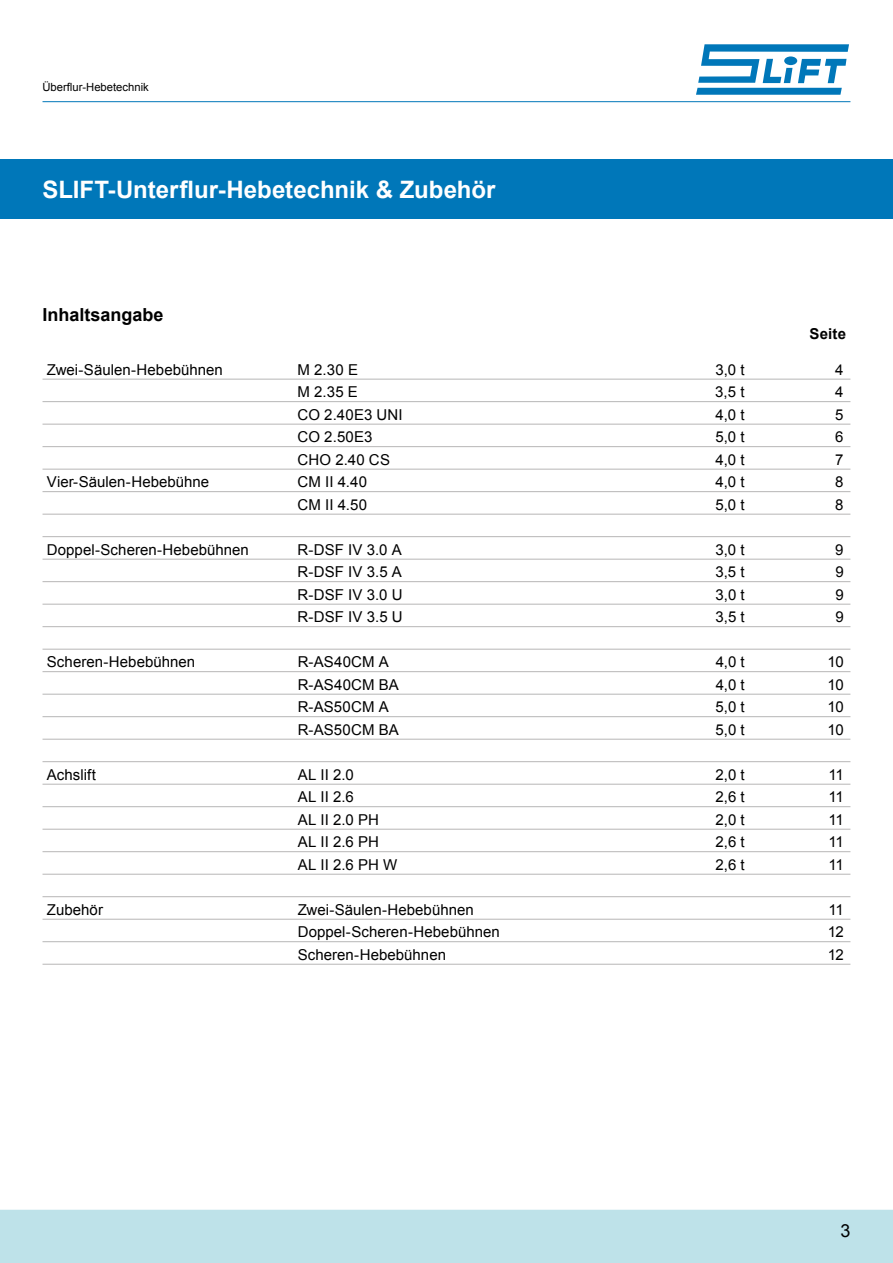
<style>
.page{position:relative;width:893px;height:1263px;background:#fff}
.page>*{position:absolute;margin:0;border:0;box-sizing:border-box;transform-origin:0 0}
.t1{font:700 24px "Arial";color:#fff}
.t2{font:700 18px "Arial";color:#000}
.t3{font:18px "Arial";color:#000}
.t4{font:15px "Arial";letter-spacing:.005em;color:#000}
.t5{font:700 15px "Arial";letter-spacing:.01em;color:#000}
.t6{font:11.25px "Arial";color:#000}
</style>
<div class="page">
<svg style="left:696px;top:44px;width:153px;height:51px"></svg>
<hr style="left:43px;top:101px;width:807px;height:1px;background:#0077b9">
<div style="left:0;top:159px;width:893px;height:59px;background:#0077b9"></div>
<div style="left:0;top:1209px;width:893px;height:54px;background:#bee2e9"></div>
<hr style="left:0;top:1208px;width:893px;height:2px;background:#fff">
<hr style="left:43px;top:379px;width:807px;height:1px;background:#b7b6b6">
<hr style="left:43px;top:401px;width:807px;height:1px;background:#b7b6b6">
<hr style="left:43px;top:424px;width:807px;height:1px;background:#b7b6b6">
<hr style="left:43px;top:446px;width:807px;height:1px;background:#b7b6b6">
<hr style="left:43px;top:469px;width:807px;height:1px;background:#b7b6b6">
<hr style="left:43px;top:491px;width:807px;height:1px;background:#b7b6b6">
<hr style="left:43px;top:514px;width:807px;height:1px;background:#b7b6b6">
<hr style="left:43px;top:536px;width:807px;height:1px;background:#b7b6b6">
<hr style="left:43px;top:559px;width:807px;height:1px;background:#b7b6b6">
<hr style="left:43px;top:581px;width:807px;height:1px;background:#b7b6b6">
<hr style="left:43px;top:604px;width:807px;height:1px;background:#b7b6b6">
<hr style="left:43px;top:626px;width:807px;height:1px;background:#b7b6b6">
<hr style="left:43px;top:649px;width:807px;height:1px;background:#b7b6b6">
<hr style="left:43px;top:671px;width:807px;height:1px;background:#b7b6b6">
<hr style="left:43px;top:694px;width:807px;height:1px;background:#b7b6b6">
<hr style="left:43px;top:716px;width:807px;height:1px;background:#b7b6b6">
<hr style="left:43px;top:739px;width:807px;height:1px;background:#b7b6b6">
<hr style="left:43px;top:761px;width:807px;height:1px;background:#b7b6b6">
<hr style="left:43px;top:784px;width:807px;height:1px;background:#b7b6b6">
<hr style="left:43px;top:806px;width:807px;height:1px;background:#b7b6b6">
<hr style="left:43px;top:829px;width:807px;height:1px;background:#b7b6b6">
<hr style="left:43px;top:851px;width:807px;height:1px;background:#b7b6b6">
<hr style="left:43px;top:874px;width:807px;height:1px;background:#b7b6b6">
<hr style="left:43px;top:896px;width:807px;height:1px;background:#b7b6b6">
<hr style="left:43px;top:919px;width:807px;height:1px;background:#b7b6b6">
<hr style="left:43px;top:941px;width:807px;height:1px;background:#b7b6b6">
<hr style="left:43px;top:964px;width:807px;height:1px;background:#b7b6b6">
<p class="t6" style="left:43px;top:80px;width:108px">Überflur-Hebetechnik</p>
<h1 class="t1" style="left:43px;top:174px;width:454px">SLIFT-Unterflur-Hebetechnik &amp; Zubehör</h1>
<p class="t2" style="left:42px;top:303px;width:123px">Inhaltsangabe</p>
<p class="t5" style="left:810px;top:324px;width:38px">Seite</p>
<p class="t4" style="left:47px;top:359px;width:178px">Zwei-Säulen-Hebebühnen</p>
<p class="t4" style="left:298px;top:359px;width:62px">M 2.30 E</p>
<p class="t4" style="left:715px;top:359px;width:31px">3,0 t</p>
<p class="t4" style="left:835px;top:359px;width:10px">4</p>
<p class="t4" style="left:298px;top:382px;width:62px">M 2.35 E</p>
<p class="t4" style="left:715px;top:382px;width:31px">3,5 t</p>
<p class="t4" style="left:835px;top:382px;width:10px">4</p>
<p class="t4" style="left:298px;top:404px;width:107px">CO 2.40E3 UNI</p>
<p class="t4" style="left:716px;top:404px;width:31px">4,0 t</p>
<p class="t4" style="left:835px;top:404px;width:10px">5</p>
<p class="t4" style="left:298px;top:427px;width:76px">CO 2.50E3</p>
<p class="t4" style="left:715px;top:427px;width:31px">5,0 t</p>
<p class="t4" style="left:835px;top:427px;width:10px">6</p>
<p class="t4" style="left:298px;top:449px;width:94px">CHO 2.40 CS</p>
<p class="t4" style="left:716px;top:449px;width:31px">4,0 t</p>
<p class="t4" style="left:835px;top:449px;width:10px">7</p>
<p class="t4" style="left:47px;top:472px;width:164px">Vier-Säulen-Hebebühne</p>
<p class="t4" style="left:298px;top:472px;width:71px">CM II 4.40</p>
<p class="t4" style="left:716px;top:472px;width:31px">4,0 t</p>
<p class="t4" style="left:835px;top:472px;width:10px">8</p>
<p class="t4" style="left:298px;top:494px;width:71px">CM II 4.50</p>
<p class="t4" style="left:715px;top:494px;width:31px">5,0 t</p>
<p class="t4" style="left:835px;top:494px;width:10px">8</p>
<p class="t4" style="left:47px;top:539px;width:204px">Doppel-Scheren-Hebebühnen</p>
<p class="t4" style="left:298px;top:539px;width:106px">R-DSF IV 3.0 A</p>
<p class="t4" style="left:715px;top:539px;width:31px">3,0 t</p>
<p class="t4" style="left:835px;top:539px;width:10px">9</p>
<p class="t4" style="left:298px;top:562px;width:106px">R-DSF IV 3.5 A</p>
<p class="t4" style="left:715px;top:562px;width:31px">3,5 t</p>
<p class="t4" style="left:835px;top:562px;width:10px">9</p>
<p class="t4" style="left:298px;top:584px;width:106px">R-DSF IV 3.0 U</p>
<p class="t4" style="left:715px;top:584px;width:31px">3,0 t</p>
<p class="t4" style="left:835px;top:584px;width:10px">9</p>
<p class="t4" style="left:298px;top:607px;width:107px">R-DSF IV 3.5 U</p>
<p class="t4" style="left:715px;top:607px;width:31px">3,5 t</p>
<p class="t4" style="left:835px;top:607px;width:10px">9</p>
<p class="t4" style="left:47px;top:652px;width:150px">Scheren-Hebebühnen</p>
<p class="t4" style="left:298px;top:652px;width:93px">R-AS40CM A</p>
<p class="t4" style="left:716px;top:652px;width:31px">4,0 t</p>
<p class="t4" style="left:827px;top:652px;width:18px">10</p>
<p class="t4" style="left:298px;top:674px;width:103px">R-AS40CM BA</p>
<p class="t4" style="left:716px;top:674px;width:31px">4,0 t</p>
<p class="t4" style="left:827px;top:674px;width:18px">10</p>
<p class="t4" style="left:298px;top:697px;width:93px">R-AS50CM A</p>
<p class="t4" style="left:716px;top:697px;width:31px">5,0 t</p>
<p class="t4" style="left:827px;top:697px;width:18px">10</p>
<p class="t4" style="left:298px;top:719px;width:103px">R-AS50CM BA</p>
<p class="t4" style="left:716px;top:719px;width:31px">5,0 t</p>
<p class="t4" style="left:827px;top:719px;width:18px">10</p>
<p class="t4" style="left:47px;top:764px;width:51px">Achslift</p>
<p class="t4" style="left:298px;top:764px;width:58px">AL II 2.0</p>
<p class="t4" style="left:716px;top:764px;width:31px">2,0 t</p>
<p class="t4" style="left:828px;top:764px;width:17px">11</p>
<p class="t4" style="left:298px;top:787px;width:58px">AL II 2.6</p>
<p class="t4" style="left:716px;top:787px;width:31px">2,6 t</p>
<p class="t4" style="left:828px;top:787px;width:17px">11</p>
<p class="t4" style="left:298px;top:809px;width:83px">AL II 2.0 PH</p>
<p class="t4" style="left:716px;top:809px;width:31px">2,0 t</p>
<p class="t4" style="left:828px;top:809px;width:17px">11</p>
<p class="t4" style="left:298px;top:832px;width:83px">AL II 2.6 PH</p>
<p class="t4" style="left:716px;top:832px;width:31px">2,6 t</p>
<p class="t4" style="left:828px;top:832px;width:17px">11</p>
<p class="t4" style="left:298px;top:854px;width:101px">AL II 2.6 PH W</p>
<p class="t4" style="left:716px;top:854px;width:31px">2,6 t</p>
<p class="t4" style="left:828px;top:854px;width:17px">11</p>
<p class="t4" style="left:47px;top:899px;width:58px">Zubehör</p>
<p class="t4" style="left:298px;top:899px;width:178px">Zwei-Säulen-Hebebühnen</p>
<p class="t4" style="left:828px;top:899px;width:17px">11</p>
<p class="t4" style="left:298px;top:922px;width:204px">Doppel-Scheren-Hebebühnen</p>
<p class="t4" style="left:828px;top:922px;width:18px">12</p>
<p class="t4" style="left:298px;top:944px;width:150px">Scheren-Hebebühnen</p>
<p class="t4" style="left:828px;top:944px;width:18px">12</p>
<p class="t3" style="left:840px;top:1219px;width:12px">3</p>
</div>
